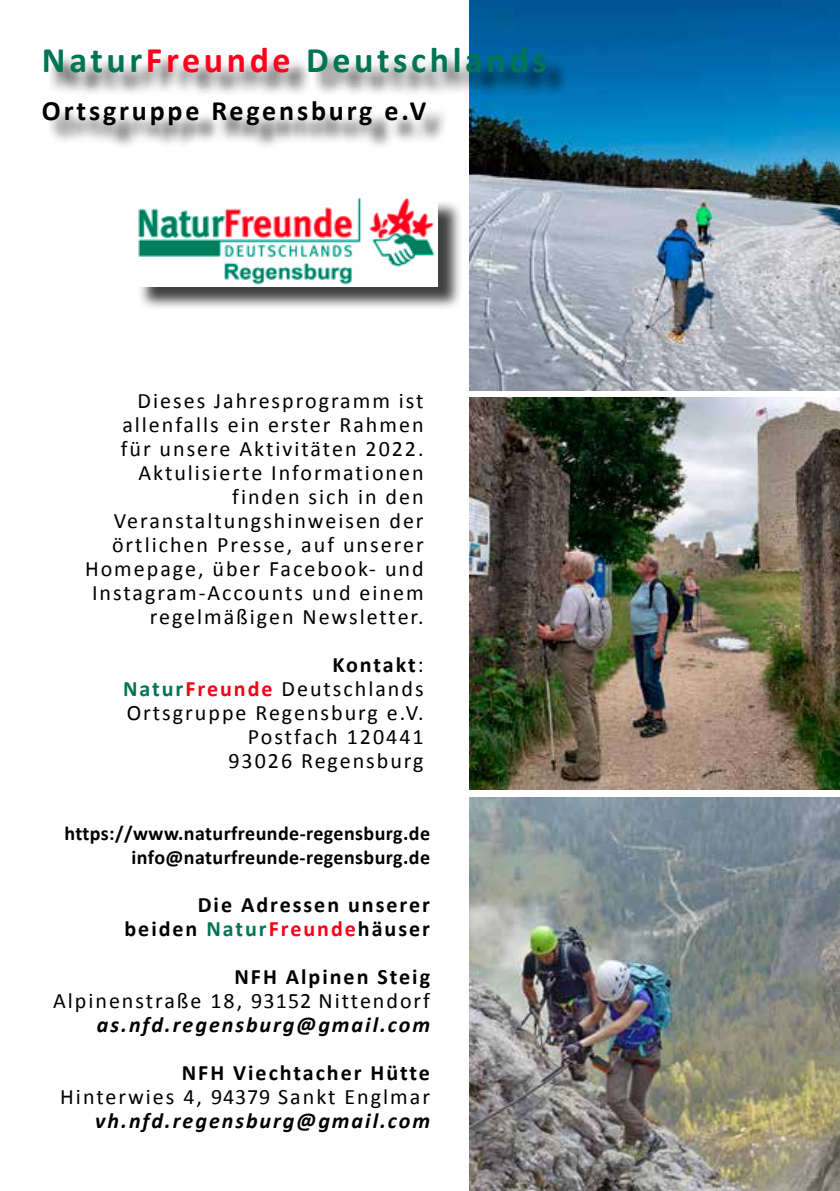
<style>
.page{position:relative;width:840px;height:1191px;background:#fff}
.page>*{position:absolute;margin:0;border:0;box-sizing:border-box;transform-origin:0 0}
.t1{font:700 36px "Calibri";letter-spacing:.1em;color:#007553}
.t2{font:700 28px "Calibri";letter-spacing:.1em;color:#000}
.t3{font:22px/24px "Calibri";letter-spacing:.09em;color:#000;text-align:right}
.t4{font:700 22px/24px "Calibri";letter-spacing:.09em;color:#000;text-align:right}
.t5{font:italic 700 22px "Calibri";letter-spacing:.09em;color:#000}
.t6{font:700 20px/24px "Calibri";letter-spacing:.02em;color:#000;text-align:right}
.s1{color:#ff001e}
.s2{font-weight:700}
.s3{font-weight:700;color:#007553}
.s4{font-weight:700;color:#f60117}
.s5{color:#007553}
.s6{color:#f60117}
</style>
<div class="page">
<img style="left:469px;top:0;width:370px;height:390px">
<img style="left:469px;top:397px;width:370px;height:393px">
<img style="left:469px;top:798px;width:370px;height:393px">
<div style="left:137px;top:199px;width:326px;height:112px;background:#000;opacity:.75"></div>
<img style="left:137px;top:197px;width:300px;height:89px">
<div style="left:47px;top:51px;width:523px;height:98px;background:#000;opacity:.75"></div>
<h1 class="t1" style="left:42px;top:37px;width:506px">Natur<span class="s1">Freunde</span> Deutschlands</h1>
<p class="t2" style="left:42px;top:93px;width:385px">Ortsgruppe Regensburg e.V</p>
<p class="t3" style="left:85px;top:389px;width:340px">Dieses Jahresprogramm ist allenfalls ein erster Rahmen<br>für unsere Aktivitäten 2022.<br>Aktulisierte Informationen finden sich in den<br>Veranstaltungshinweisen der örtlichen Presse, auf unserer<br>Homepage, über Facebook- und<br>Instagram-Accounts und einem regelmäßigen Newsletter.</p>
<p class="t3" style="left:123px;top:653px;width:302px"><span class="s2">Kontakt</span>:<br><span class="s3">Natur</span><span class="s4">Freunde</span> Deutschlands<br>Ortsgruppe Regensburg e.V.<br>Postfach 120441<br>93026 Regensburg</p>
<p class="t6" style="left:64px;top:821px;width:367px">https://www.naturfreunde-regensburg.de info@naturfreunde-regensburg.de</p>
<p class="t4" style="left:124px;top:893px;width:307px">Die Adressen unserer beiden <span class="s5">Natur</span><span class="s6">Freunde</span>häuser</p>
<p class="t4" style="left:234px;top:965px;width:197px">NFH Alpinen Steig</p>
<p class="t3" style="left:53px;top:989px;width:378px">Alpinenstraße 18, 93152 Nittendorf</p>
<p class="t5" style="left:97px;top:1011px;width:334px">as.nfd.regensburg@gmail.com</p>
<p class="t4" style="left:182px;top:1061px;width:249px">NFH Viechtacher Hütte</p>
<p class="t3" style="left:60px;top:1085px;width:371px">Hinterwies 4, 94379 Sankt Englmar</p>
<p class="t5" style="left:95px;top:1107px;width:336px">vh.nfd.regensburg@gmail.com</p>
</div>
